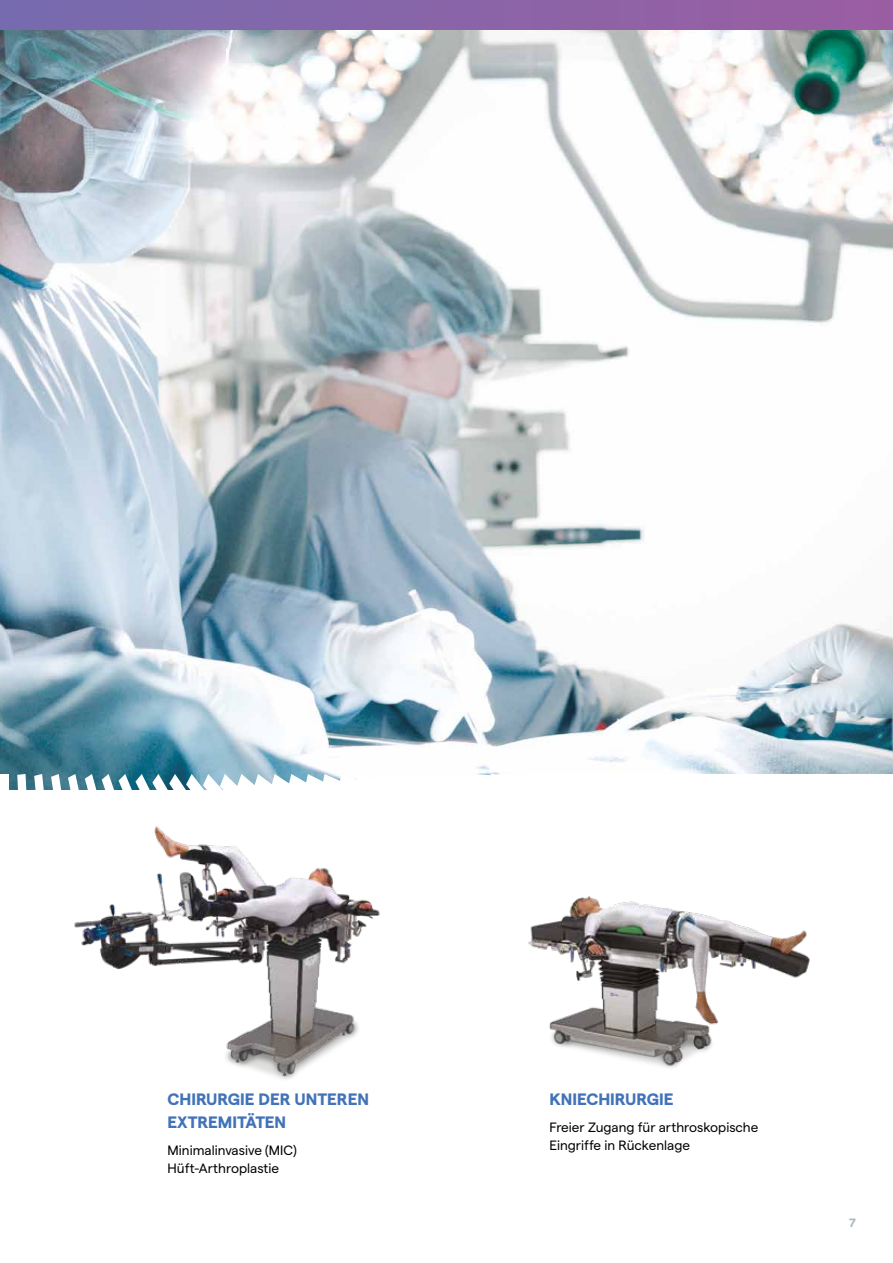
<style>
.page{position:relative;width:893px;height:1263px;background:#fff}
.page>*{position:absolute;margin:0;border:0;box-sizing:border-box;transform-origin:0 0}
.t1{font:700 16.5px/23px "Matter";color:#4273b8}
.t2{font:13.5px/18px "Matter";color:#000}
.t3{font:700 12px "Matter";color:#abb8c1}
</style>
<div class="page">
<img style="left:0;top:30px;width:893px;height:759px">
<div style="left:0;top:774px;width:9px;height:30px;background:#fff"></div>
<svg style="left:17px;top:774px;width:10px;height:16px"></svg>
<svg style="left:34px;top:774px;width:11px;height:16px"></svg>
<svg style="left:51px;top:774px;width:842px;height:16px"></svg>
<img style="left:528px;top:896px;width:282px;height:172px">
<img style="left:74px;top:826px;width:306px;height:253px">
<div style="left:0;top:0;width:893px;height:30px;background:linear-gradient(to right,#766bae,#9b5ea2)"></div>
<p class="t1" style="left:168px;top:1086px;width:203px">CHIRURGIE DER UNTEREN<br>EXTREMITÄTEN</p>
<p class="t2" style="left:168px;top:1140px;width:131px">Minimalinvasive (MIC)<br>Hüft‑Arthroplastie</p>
<p class="t1" style="left:549px;top:1086px;width:126px">KNIECHIRURGIE</p>
<p class="t2" style="left:549px;top:1117px;width:210px">Freier Zugang für arthroskopische<br>Eingriffe in Rückenlage</p>
<p class="t3" style="left:849px;top:1214px;width:8px">7</p>
</div>
